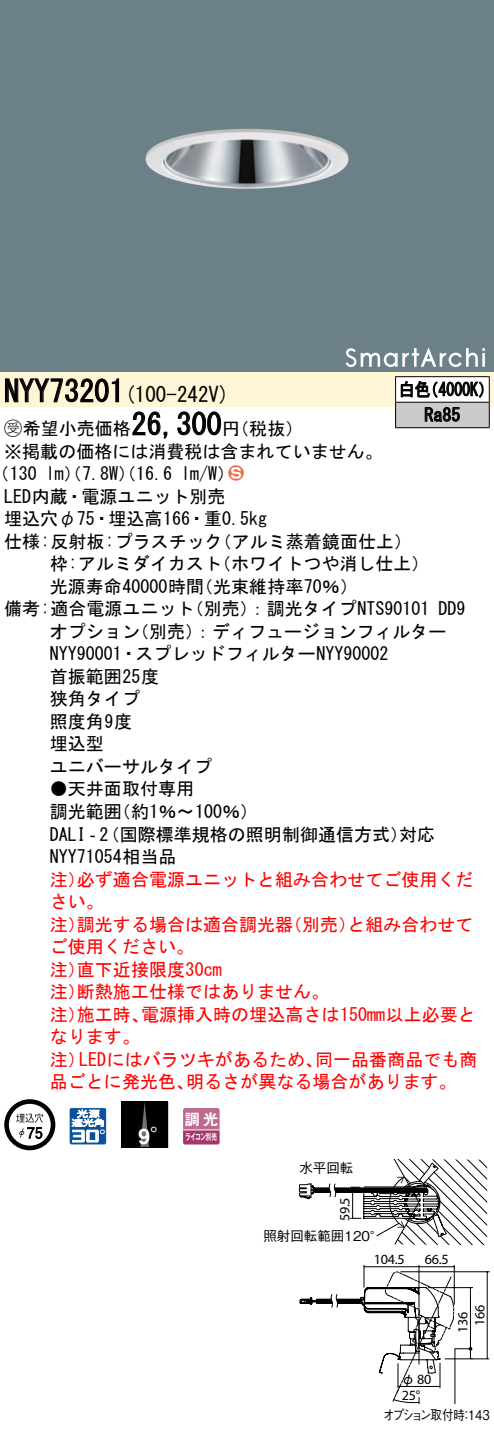
<style>
.page{position:relative;width:494px;height:1438px;background:#fff}
.page>*{position:absolute;margin:0;border:0;box-sizing:border-box;transform-origin:0 0}
.t1{font:30px "MS Gothic";color:#000}
.t2{font:700 21.6px "Helvetica LT Std";color:#fff}
.t3{font:21px "MS Gothic";color:#000}
.t4{font:18px/22.5px "MS Gothic";color:#000}
.t5{font:18px/22.5px "MS Gothic";color:#f00}
.t6{font:18px/25.5px "MS Gothic";color:#000;scale:.88 1}
.t7{font:18px "Ford Classification 1";color:#ed6d48}
.t8{font:15px "Gothic MB101 Pro De Bold 90 pv RKSJ H";color:#fff}
.t9{font:14.1px "ITC Avant Garde Std";letter-spacing:-.02em;color:#000}
.t10{font:13.5px "Gothic BBB Pro Medium 90 pv RKSJ H";color:#000}
.t11{font:13.5px "Gothic BBB Pro Medium 90 pv RKSJ H";letter-spacing:-.14em;color:#000;scale:.85 1}
.t12{font:13.5px "Gothic BBB Pro Medium 90 pv RKSJ H";color:#000;scale:.85 1}
.t13{font:8.7px "Gothic MB101 Pro De Bold 90 pv RKSJ H";letter-spacing:-.05em;color:#fff;scale:.65 1}
.s1{font-family:"Ford Classification 1"}
.s2{color:#fff}
.s3{font-family:"Koz Go Pro Regular 90 pv RKSJ H";font-weight:400}
.s4{font-family:"Gothic BBB Pro Medium 90 pv RKSJ H"}
</style>
<div class="page">
<div style="left:0;top:0;width:493px;height:346px;background:#6c8087"></div>
<img style="left:145px;top:129px;width:203px;height:60px">
<div style="left:0;top:346px;width:493px;height:26px;background:#6c8087"></div>
<svg style="left:345px;top:347px;width:139px;height:20px"></svg>
<div style="left:0;top:372px;width:493px;height:34px;background:#fff5d7"></div>
<svg style="left:5px;top:378px;width:114px;height:25px"></svg>
<svg style="left:132px;top:411px;width:36px;height:28px"></svg>
<svg style="left:177px;top:411px;width:44px;height:24px"></svg>
<svg style="left:4px;top:1099px;width:51px;height:50px"></svg>
<svg style="left:70px;top:1107px;width:36px;height:37px"></svg>
<div style="left:121px;top:1100px;width:47px;height:47px;background:#000"></div>
<svg style="left:140px;top:1103px;width:9px;height:42px"></svg>
<svg style="left:183px;top:1108px;width:36px;height:36px"></svg>
<hr style="left:183px;top:1129px;width:36px;height:1px;background:#fff">
<hr style="left:395px;top:376px;width:94px;height:1px;background:#000">
<hr style="left:395px;top:427px;width:94px;height:1px;background:#000">
<svg style="left:394px;top:377px;width:95px;height:50px;background:#b2b2b2"></svg>
<hr style="left:400px;top:1270px;width:89px;height:1px;background:#000">
<svg style="left:299px;top:1265px;width:189px;height:139px"></svg>
<svg style="left:298px;top:1158px;width:188px;height:87px"></svg>
<h1 class="t1" style="left:4px;top:376px;width:122px">NYY73201</h1>
<p class="t6" style="left:424px;top:376px;width:42px;text-indent:-26px">白色<br>Ra85</p>
<p class="t6" style="left:422px;top:376px;width:83px">（4000 (K</p>
<p class="t3" style="left:124px;top:384px;width:106px">(100-242 (V</p>
<h1 class="t1" style="left:131px;top:409px;width:91px">26,300</h1>
<p class="t4" style="left:4px;top:417px;width:379px"><span class="s1">B</span>希望小売価格<br>※掲載の価格には消費税は含まれていません。</p>
<p class="t7" style="left:228px;top:464px;width:17px">2<span class="s2">3</span></p>
<p class="t4" style="left:222px;top:417px;width:82px">（円税抜(</p>
<p class="t4" style="left:181px;top:462px;width:55px">l m (W/</p>
<p class="t4" style="left:-8px;top:462px;width:47px">（130</p>
<p class="t4" style="left:4px;top:485px;width:223px">LED内蔵・電源ユニット別売</p>
<p class="t4" style="left:4px;top:507px;width:264px">埋込穴φ75・埋込高166・重0.5kg</p>
<p class="t4" style="left:213px;top:530px;width:200px">（アルミ蒸着鏡面仕上(</p>
<p class="t4" style="left:46px;top:462px;width:128px">lm）（7.8 ）（W 16.6</p>
<p class="t4" style="left:213px;top:530px;width:217px;text-indent:-209px">仕様:反射板:プラスチック<br>（ホワイトつや消し仕上(</p>
<p class="t4" style="left:195px;top:552px;width:164px;text-indent:-145px">枠:アルミダイカスト<br>（光束維持率70％(</p>
<p class="t4" style="left:50px;top:575px;width:156px">光源寿命40000時間</p>
<p class="t4" style="left:185px;top:597px;width:245px">（別売：）調光タイプNTS90101</p>
<p class="t4" style="left:131px;top:597px;width:316px;text-indent:-127px">備考:適合電源ユニット<br>（別売：）ディフュージョンフィルター</p>
<p class="t4" style="left:438px;top:597px;width:28px">DD9</p>
<p class="t4" style="left:50px;top:620px;width:340px">オプション<br>NYY90001・スプレッドフィルターNYY90002首振範囲25度<br>狭角タイプ<br>照度角度9<br>埋込型<br>ユニバーサルタイプ</p>
<p class="t4" style="left:113px;top:777px;width:147px;text-indent:-63px">●天井面取付専用<br>（約1％〜100％(</p>
<p class="t4" style="left:50px;top:800px;width:73px">調光範囲</p>
<p class="t4" style="left:50px;top:822px;width:359px">DALI‐（2 国際標準規格の照明制御通信方式）<br>NYY71054相当品</p>
<p class="t5" style="left:77px;top:867px;width:397px">必ず適合電源ユニットと組み合わせてご使用くだ</p>
<p class="t4" style="left:399px;top:822px;width:37px">対応</p>
<p class="t5" style="left:50px;top:867px;width:56px">注）さい。</p>
<p class="t5" style="left:77px;top:912px;width:217px">調光する場合は適合調光器</p>
<p class="t5" style="left:284px;top:912px;width:73px">（別売）</p>
<p class="t5" style="left:347px;top:912px;width:127px">と組み合わせて</p>
<p class="t5" style="left:50px;top:912px;width:37px">注）</p>
<p class="t5" style="left:50px;top:935px;width:145px">ご使用ください。</p>
<p class="t5" style="left:77px;top:957px;width:146px">直下近接限度30cm</p>
<p class="t5" style="left:77px;top:957px;width:253px;text-indent:-27px">注）<br>断熱施工仕様ではありません。</p>
<p class="t5" style="left:50px;top:980px;width:37px">注）</p>
<p class="t5" style="left:141px;top:1002px;width:336px">電源挿入時の埋込高さは150mm以上必要と</p>
<p class="t5" style="left:77px;top:1002px;width:73px">施工時、</p>
<p class="t5" style="left:50px;top:1002px;width:91px">注）<br>なります。</p>
<p class="t5" style="left:79px;top:1047px;width:245px">LEDにはバラツキがあるため、</p>
<p class="t5" style="left:315px;top:1047px;width:163px">同一品番商品でも商</p>
<p class="t5" style="left:50px;top:1047px;width:37px">注）</p>
<p class="t5" style="left:50px;top:1070px;width:145px">品ごとに発光色、</p>
<p class="t5" style="left:186px;top:1070px;width:272px">明るさが異なる場合があります。</p>
<p class="t2" style="left:138px;top:1123px;width:34px">9<span class="s3">°</span></p>
<p class="t8" style="left:184px;top:1106px;width:35px">調光</p>
<p class="t13" style="left:185px;top:1129px;width:51px">ライコン別売</p>
<p class="t10" style="left:299px;top:1156px;width:55px">水平回転</p>
<p class="t9" style="left:335px;top:1220px;width:25px;rotate:-90deg">59.5</p>
<p class="t10" style="left:263px;top:1224px;width:122px">照射回転範囲120°</p>
<p class="t9" style="left:373px;top:1250px;width:32px">104.5</p>
<p class="t9" style="left:424px;top:1250px;width:25px">66.5</p>
<p class="t9" style="left:470px;top:1325px;width:23px;rotate:-90deg">166</p>
<p class="t9" style="left:453px;top:1332px;width:23px;rotate:-90deg">136</p>
<p class="t9" style="left:400px;top:1369px;width:32px"><span class="s4">φ</span>80</p>
<p class="t9" style="left:401px;top:1386px;width:20px">25°</p>
<p class="t11" style="left:383px;top:1403px;width:98px">オプション取付時</p>
<p class="t12" style="left:460px;top:1403px;width:36px">：143</p>
</div>
